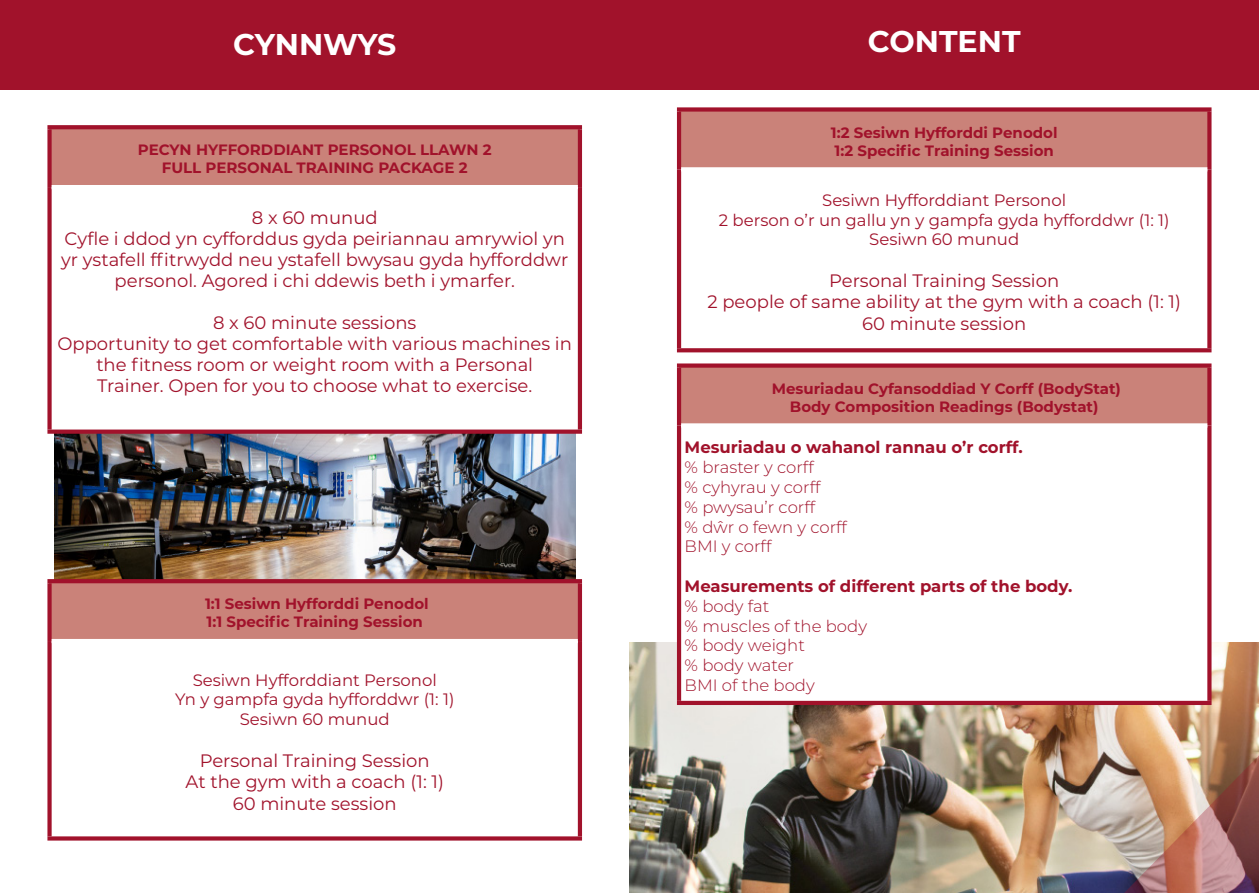
<style>
.page{position:relative;width:1259px;height:893px;background:#fff}
.page>*{position:absolute;margin:0;border:0;box-sizing:border-box;transform-origin:0 0}
.t1{font:700 30px "Montserrat";color:#fff}
.t2{font:18px/21px "Montserrat";color:#a1122b;text-align:center}
.t3{font:16.5px "Montserrat";color:#a1122b}
.t4{font:300 16.5px "Montserrat";color:#a1122b}
.t5{font:700 16.5px "Montserrat";color:#a1122b}
.t6{font:700 15px "Montserrat";color:#a1122b}
</style>
<div class="page">
<img style="left:54px;top:434px;width:521px;height:145px">
<div style="left:0;top:0;width:1259px;height:90px;background:#a1122b"></div>
<div style="left:50px;top:581px;width:530px;height:60px;background:#ca8279"></div>
<hr style="left:47px;top:579px;width:535px;height:4px;background:#a1122b">
<div style="left:47px;top:583px;width:5px;height:58px;background:#a1122b"></div>
<hr style="left:578px;top:583px;width:4px;height:58px;background:#a1122b">
<div style="left:47px;top:641px;width:5px;height:195px;background:#a1122b"></div>
<hr style="left:578px;top:641px;width:4px;height:195px;background:#a1122b">
<div style="left:47px;top:836px;width:535px;height:5px;background:#a1122b"></div>
<hr style="left:52px;top:639px;width:526px;height:4px;background:#fff">
<img style="left:629px;top:642px;width:630px;height:251px">
<div style="left:679px;top:109px;width:530px;height:60px;background:#ca8279"></div>
<div style="left:677px;top:107px;width:534px;height:5px;background:#a1122b"></div>
<hr style="left:677px;top:112px;width:4px;height:57px;background:#a1122b">
<svg style="left:1207px;top:112px;width:4px;height:57px"></svg>
<hr style="left:677px;top:169px;width:4px;height:179px;background:#a1122b">
<svg style="left:1207px;top:169px;width:4px;height:179px"></svg>
<svg style="left:677px;top:348px;width:534px;height:4px;background:#a51e35"></svg>
<svg style="left:681px;top:167px;width:526px;height:2px"></svg>
<div style="left:679px;top:366px;width:530px;height:59px;background:#ca8279"></div>
<div style="left:679px;top:425px;width:530px;height:278px;background:#fff"></div>
<div style="left:677px;top:363px;width:534px;height:5px;background:#a1122b"></div>
<hr style="left:677px;top:368px;width:4px;height:57px;background:#a1122b">
<svg style="left:1207px;top:368px;width:4px;height:57px"></svg>
<hr style="left:677px;top:425px;width:4px;height:276px;background:#a1122b">
<svg style="left:1207px;top:425px;width:4px;height:276px"></svg>
<hr style="left:677px;top:701px;width:534px;height:4px;background:#a1122b">
<svg style="left:681px;top:423px;width:526px;height:2px"></svg>
<img style="left:1091px;top:721px;width:168px;height:172px">
<div style="left:50px;top:127px;width:530px;height:60px;background:#ca8279"></div>
<svg style="left:47px;top:125px;width:535px;height:4px;background:#a41a32"></svg>
<div style="left:47px;top:129px;width:5px;height:58px;background:#a1122b"></div>
<hr style="left:578px;top:129px;width:4px;height:58px;background:#a1122b">
<div style="left:47px;top:187px;width:5px;height:243px;background:#a1122b"></div>
<hr style="left:578px;top:187px;width:4px;height:243px;background:#a1122b">
<svg style="left:47px;top:430px;width:535px;height:4px;background:#9f1931"></svg>
<hr style="left:52px;top:185px;width:526px;height:4px;background:#fff">
<p class="t1" style="left:233px;top:23px;width:165px">CYNNWYS</p>
<p class="t1" style="left:868px;top:20px;width:154px">CONTENT</p>
<p class="t6" style="left:138px;top:139px;width:355px">PECYN HYFFORDDIANT PERSONOL LLAWN 2</p>
<p class="t6" style="left:162px;top:157px;width:307px">FULL PERSONAL TRAINING PACKAGE 2</p>
<p class="t2" style="left:252px;top:206px;width:127px">8 x 60 munud</p>
<p class="t2" style="left:61px;top:227px;width:508px">Cyfle i ddod yn cyfforddus gyda peiriannau amrywiol yn yr ystafell ffitrwydd neu ystafell bwysau gyda hyfforddwr personol. Agored i chi ddewis beth i ymarfer.</p>
<p class="t2" style="left:213px;top:311px;width:205px">8 x 60 minute sessions</p>
<p class="t2" style="left:57px;top:332px;width:516px">Opportunity to get comfortable with various machines in the fitness room or weight room with a Personal</p>
<p class="t2" style="left:97px;top:374px;width:437px">Trainer. Open for you to choose what to exercise.</p>
<p class="t6" style="left:205px;top:593px;width:225px">1:1 Sesiwn Hyfforddi Penodol</p>
<p class="t6" style="left:206px;top:611px;width:218px">1:1 Specific Training Session</p>
<p class="t3" style="left:193px;top:668px;width:246px">Sesiwn Hyfforddiant Personol</p>
<p class="t3" style="left:175px;top:688px;width:281px">Yn y gampfa gyda hyfforddwr (1: 1)</p>
<p class="t3" style="left:240px;top:708px;width:151px">Sesiwn 60 munud</p>
<p class="t2" style="left:200px;top:749px;width:231px">Personal Training Session</p>
<p class="t2" style="left:185px;top:771px;width:260px">At the gym with a coach (1: 1)</p>
<p class="t2" style="left:233px;top:792px;width:165px">60 minute session</p>
<p class="t6" style="left:831px;top:122px;width:228px">1:2 Sesiwn Hyfforddi Penodol</p>
<p class="t6" style="left:834px;top:140px;width:221px">1:2 Specific Training Session</p>
<p class="t3" style="left:822px;top:188px;width:246px">Sesiwn Hyfforddiant Personol</p>
<p class="t3" style="left:719px;top:208px;width:452px">2 berson o’r un gallu yn y gampfa gyda hyfforddwr (1: 1)</p>
<p class="t3" style="left:869px;top:228px;width:151px">Sesiwn 60 munud</p>
<p class="t2" style="left:829px;top:269px;width:231px">Personal Training Session</p>
<p class="t2" style="left:707px;top:291px;width:475px">2 people of same ability at the gym with a coach (1: 1)</p>
<p class="t2" style="left:862px;top:312px;width:165px">60 minute session</p>
<p class="t6" style="left:771px;top:378px;width:351px">Mesuriadau Cyfansoddiad Y Corff (BodyStat)</p>
<p class="t6" style="left:790px;top:396px;width:310px">Body Composition Readings (Bodystat)</p>
<p class="t5" style="left:684px;top:436px;width:340px">Mesuriadau o wahanol rannau o’r corff.</p>
<p class="t4" style="left:684px;top:456px;width:131px">% braster y corff</p>
<p class="t4" style="left:684px;top:476px;width:137px">% cyhyrau y corff</p>
<p class="t4" style="left:684px;top:496px;width:132px">% pwysau’r corff</p>
<p class="t4" style="left:684px;top:515px;width:164px">% dŵr o fewn y corff</p>
<p class="t4" style="left:684px;top:535px;width:88px">BMI y corff</p>
<p class="t5" style="left:684px;top:574px;width:389px">Measurements of different parts of the body.</p>
<p class="t4" style="left:684px;top:595px;width:86px">% body fat</p>
<p class="t4" style="left:684px;top:614px;width:184px">% muscles of the body</p>
<p class="t4" style="left:684px;top:634px;width:122px">% body weight</p>
<p class="t4" style="left:684px;top:654px;width:111px">% body water</p>
<p class="t4" style="left:684px;top:674px;width:132px">BMI of the body</p>
</div>
